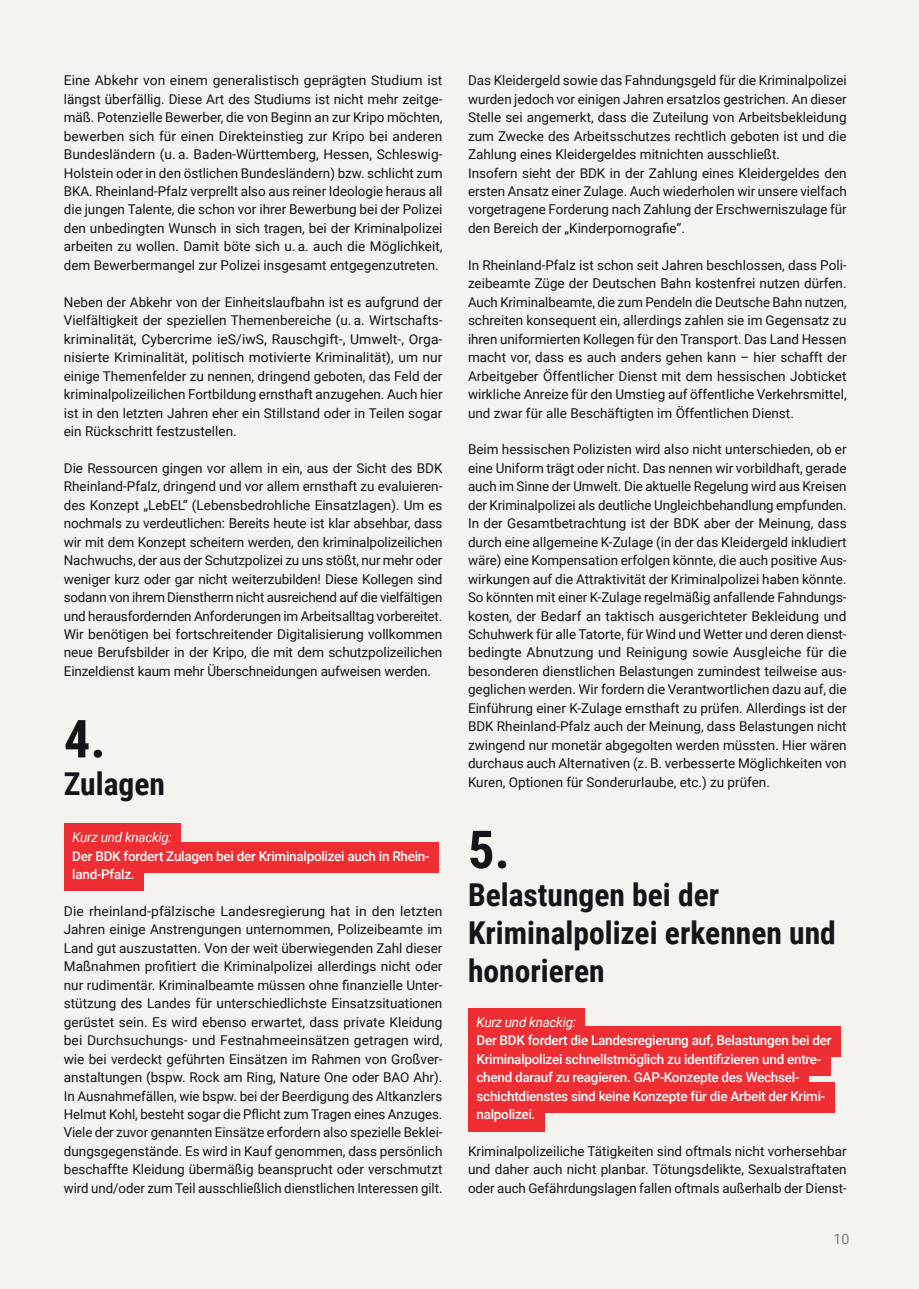
<style>
.page{position:relative;width:919px;height:1289px;background:#fff}
.page>*{position:absolute;margin:0;border:0;box-sizing:border-box;transform-origin:0 0}
.t1{font:700 52.5px "Roboto Condensed";color:#171419}
.t2{font:700 31.5px/37.8px "Roboto Condensed";color:#171419}
.t3{font:14.25px "Roboto";color:#7e7c78}
.t4{font:13.5px/18.5px "Roboto";color:#171419;text-align:justify}
.t5{font:500 13.5px/18.5px "Roboto";letter-spacing:-.02em;color:#fff}
.t6{font:italic 13.5px "Roboto";letter-spacing:-.02em;color:#fff}
</style>
<div class="page">
<div style="left:0;top:0;width:918px;height:1288px;background:#f5f3f0"></div>
<div style="left:64px;top:823px;width:117px;height:31px;background:#ee2e33"></div>
<div style="left:64px;top:841px;width:374px;height:31px;background:#ee2e33"></div>
<div style="left:64px;top:860px;width:79px;height:30px;background:#ee2e33"></div>
<div style="left:468px;top:1008px;width:116px;height:30px;background:#ee2e33"></div>
<div style="left:468px;top:1026px;width:372px;height:30px;background:#ee2e33"></div>
<div style="left:468px;top:1044px;width:362px;height:31px;background:#ee2e33"></div>
<div style="left:468px;top:1063px;width:340px;height:30px;background:#ee2e33"></div>
<div style="left:468px;top:1081px;width:366px;height:31px;background:#ee2e33"></div>
<div style="left:468px;top:1098px;width:76px;height:33px;background:#ee2e33"></div>
<p class="t4" style="left:64px;top:71px;width:380px">Eine Abkehr von einem generalistisch geprägten Studium ist längst überfällig. Diese Art des Studiums ist nicht mehr zeitge&shy;mäß. Potenzielle Bewerber, die von Beginn an zur Kripo möchten, bewerben sich für einen Direkteinstieg zur Kripo bei anderen Bundesländern (u. a. Baden-Württemberg, Hessen, Schleswig-Holstein oder in den östlichen Bundesländern) bzw. schlicht zum BKA. Rheinland-Pfalz verprellt also aus reiner Ideologie heraus all die jungen Talente, die schon vor ihrer Bewerbung bei der Polizei den unbedingten Wunsch in sich tragen, bei der Kriminalpolizei arbeiten zu wollen. Damit böte sich u. a. auch die Möglichkeit, dem Bewerbermangel zur Polizei insgesamt entgegenzutreten.</p>
<p class="t4" style="left:64px;top:292px;width:380px">Neben der Abkehr von der Einheitslaufbahn ist es aufgrund der Vielfältigkeit der speziellen Themenbereiche (u. a. Wirtschafts&shy;kriminalität, Cybercrime ieS/iwS, Rauschgift-, Umwelt-, Orga&shy;nisierte Kriminalität, politisch motivierte Kriminalität), um nur einige Themenfelder zu nennen, dringend geboten, das Feld der kriminalpolizeilichen Fortbildung ernsthaft anzugehen. Auch hier ist in den letzten Jahren eher ein Stillstand oder in Teilen sogar ein Rückschritt festzustellen.</p>
<p class="t4" style="left:64px;top:458px;width:380px">Die Ressourcen gingen vor allem in ein, aus der Sicht des BDK Rheinland-Pfalz, dringend und vor allem ernsthaft zu evaluieren&shy;des Konzept „LebEL“ (Lebensbedrohliche Einsatzlagen). Um es nochmals zu verdeutlichen: Bereits heute ist klar absehbar, dass wir mit dem Konzept scheitern werden, den kriminalpolizeilichen Nachwuchs, der aus der Schutzpolizei zu uns stößt, nur mehr oder weniger kurz oder gar nicht weiterzubilden! Diese Kollegen sind sodann von ihrem Dienstherrn nicht ausreichend auf die vielfältigen und herausfordernden Anforderungen im Arbeitsalltag vorbereitet.<br>Wir benötigen bei fortschreitender Digitalisierung vollkommen neue Berufsbilder in der Kripo, die mit dem schutzpolizeilichen Einzeldienst kaum mehr Überschneidungen aufweisen werden.</p>
<h1 class="t1" style="left:64px;top:702px;width:43px">4.</h1>
<h2 class="t2" style="left:64px;top:764px;width:103px">Zulagen</h2>
<p class="t6" style="left:72px;top:827px;width:101px">Kurz und knackig:</p>
<p class="t5" style="left:72px;top:846px;width:359px">Der BDK fordert Zulagen bei der Kriminalpolizei auch in Rhein&shy;land-Pfalz.</p>
<p class="t4" style="left:64px;top:901px;width:380px">Die rheinland-pfälzische Landesregierung hat in den letzten Jahren einige Anstrengungen unternommen, Polizeibeamte im Land gut auszustatten. Von der weit überwiegenden Zahl dieser Maßnahmen profitiert die Kriminalpolizei allerdings nicht oder nur rudimentär. Kriminalbeamte müssen ohne finanzielle Unter&shy;stützung des Landes für unterschiedlichste Einsatzsituationen gerüstet sein. Es wird ebenso erwartet, dass private Kleidung bei Durchsuchungs- und Festnahmeeinsätzen getragen wird, wie bei verdeckt geführten Einsätzen im Rahmen von Großver&shy;anstaltungen (bspw. Rock am Ring, Nature One oder BAO Ahr).<br>In Ausnahmefällen, wie bspw. bei der Beerdigung des Altkanzlers Helmut Kohl, besteht sogar die Pflicht zum Tragen eines Anzuges.<br>Viele der zuvor genannten Einsätze erfordern also spezielle Beklei&shy;dungsgegenstände. Es wird in Kauf genommen, dass persönlich beschaffte Kleidung übermäßig beansprucht oder verschmutzt wird und/oder zum Teil ausschließlich dienstlichen Interessen gilt.</p>
<p class="t4" style="left:468px;top:71px;width:380px;text-align:left">Das Kleidergeld sowie das Fahndungsgeld für die Kriminalpolizei wurden jedoch vor einigen Jahren ersatzlos gestrichen. An dieser Stelle sei angemerkt, dass die Zuteilung von Arbeitsbekleidung zum Zwecke des Arbeitsschutzes rechtlich geboten ist und die Zahlung eines Kleidergeldes mitnichten ausschließt.<br>Insofern sieht der BDK in der Zahlung eines Kleidergeldes den ersten Ansatz einer Zulage. Auch wiederholen wir unsere vielfach vorgetragene Forderung nach Zahlung der Erschwerniszulage für den Bereich der „Kinderpornografie“.</p>
<p class="t4" style="left:468px;top:255px;width:380px">In Rheinland-Pfalz ist schon seit Jahren beschlossen, dass Poli&shy;zeibeamte Züge der Deutschen Bahn kostenfrei nutzen dürfen.<br>Auch Kriminalbeamte, die zum Pendeln die Deutsche Bahn nutzen, schreiten konsequent ein, allerdings zahlen sie im Gegensatz zu ihren uniformierten Kollegen für den Transport. Das Land Hessen macht vor, dass es auch anders gehen kann – hier schafft der Arbeitgeber Öffentlicher Dienst mit dem hessischen Jobticket wirkliche Anreize für den Umstieg auf öffentliche Verkehrsmittel, und zwar für alle Beschäftigten im Öffentlichen Dienst.</p>
<p class="t4" style="left:468px;top:440px;width:380px">Beim hessischen Polizisten wird also nicht unterschieden, ob er eine Uniform trägt oder nicht. Das nennen wir vorbildhaft, gerade auch im Sinne der Umwelt. Die aktuelle Regelung wird aus Kreisen der Kriminalpolizei als deutliche Ungleichbehandlung empfunden.<br>In der Gesamtbetrachtung ist der BDK aber der Meinung, dass durch eine allgemeine K-Zulage (in der das Kleidergeld inkludiert wäre) eine Kompensation erfolgen könnte, die auch positive Aus&shy;wirkungen auf die Attraktivität der Kriminalpolizei haben könnte.<br>So könnten mit einer K-Zulage regelmäßig anfallende Fahndungs&shy;kosten, der Bedarf an taktisch ausgerichteter Bekleidung und Schuhwerk für alle Tatorte, für Wind und Wetter und deren dienst&shy;bedingte Abnutzung und Reinigung sowie Ausgleiche für die besonderen dienstlichen Belastungen zumindest teilweise aus&shy;geglichen werden. Wir fordern die Verantwortlichen dazu auf, die Einführung einer K-Zulage ernsthaft zu prüfen. Allerdings ist der BDK Rheinland-Pfalz auch der Meinung, dass Belastungen nicht zwingend nur monetär abgegolten werden müssten. Hier wären durchaus auch Alternativen (z. B. verbesserte Möglichkeiten von Kuren, Optionen für Sonderurlaube, etc.) zu prüfen.</p>
<h1 class="t1" style="left:468px;top:812px;width:43px">5.</h1>
<h2 class="t2" style="left:468px;top:874px;width:369px">Belastungen bei der<br>Kriminalpolizei erkennen und honorieren</h2>
<p class="t6" style="left:476px;top:1012px;width:101px">Kurz und knackig:</p>
<p class="t5" style="left:476px;top:1030px;width:356px">Der BDK fordert die Landesregierung auf, Belastungen bei der Kriminalpolizei schnellstmöglich zu identifizieren und entre&shy;chend darauf zu reagieren. GAP-Konzepte des Wechsel&shy;schichtdienstes sind keine Konzepte für die Arbeit der Krimi&shy;nalpolizei.</p>
<p class="t4" style="left:468px;top:1141px;width:380px">Kriminalpolizeiliche Tätigkeiten sind oftmals nicht vorhersehbar und daher auch nicht planbar. Tötungsdelikte, Sexualstraftaten oder auch Gefährdungslagen fallen oftmals außerhalb der Dienst-</p>
<p class="t3" style="left:833px;top:1229px;width:18px">10</p>
</div>
